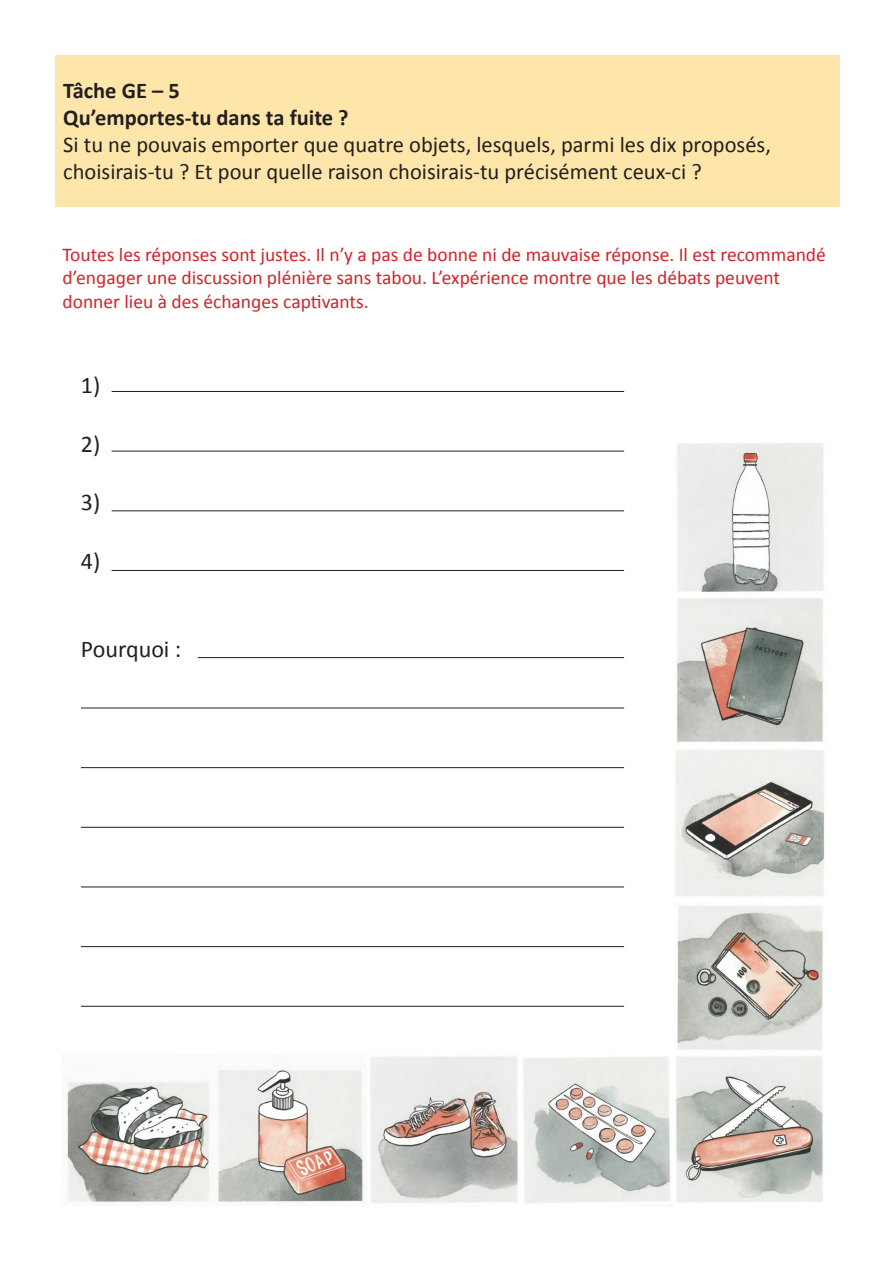
<style>
.page{position:relative;width:893px;height:1263px;background:#fff}
.page>*{position:absolute;margin:0;border:0;box-sizing:border-box;transform-origin:0 0}
.t1{font:24px "Calibri";color:#231f20}
.t2{font:22.5px/27px "Calibri";color:#231f20}
.t3{font:700 22.5px "Calibri";color:#231f20}
.t4{font:19.5px/23.4px "Calibri";color:#d1232a}
</style>
<div class="page">
<div style="left:55px;top:55px;width:785px;height:151px;background:#fee6aa"></div>
<img style="left:675px;top:443px;width:149px;height:760px">
<img style="left:67px;top:1070px;width:296px;height:134px">
<img style="left:370px;top:1056px;width:302px;height:150px">
<hr style="left:81px;top:767px;width:543px;height:1px;background:#231f20">
<hr style="left:81px;top:827px;width:543px;height:1px;background:#231f20">
<hr style="left:112px;top:391px;width:512px;height:1px;background:#231f20">
<hr style="left:112px;top:451px;width:512px;height:1px;background:#231f20">
<hr style="left:112px;top:510px;width:512px;height:1px;background:#231f20">
<hr style="left:112px;top:570px;width:512px;height:1px;background:#231f20">
<hr style="left:81px;top:708px;width:543px;height:1px;background:#231f20">
<hr style="left:81px;top:946px;width:543px;height:1px;background:#231f20">
<hr style="left:81px;top:1006px;width:543px;height:1px;background:#231f20">
<hr style="left:81px;top:886px;width:543px;height:1px;background:#231f20">
<hr style="left:198px;top:657px;width:426px;height:1px;background:#231f20">
<p class="t3" style="left:63px;top:77px;width:118px">Tâche GE – 5</p>
<p class="t3" style="left:63px;top:104px;width:287px">Qu’emportes-tu dans ta fuite ?</p>
<p class="t2" style="left:63px;top:132px;width:709px">Si tu ne pouvais emporter que quatre objets, lesquels, parmi les dix proposés, choisirais-tu ? Et pour quelle raison choisirais-tu précisément ceux-ci ?</p>
<p class="t4" style="left:63px;top:243px;width:765px">Toutes les réponses sont justes. Il n’y a pas de bonne ni de mauvaise réponse. Il est recommandé d’engager une discussion plénière sans tabou. L’expérience montre que les débats peuvent donner lieu à des échanges captivants.</p>
<p class="t1" style="left:81px;top:370px;width:21px">1)</p>
<p class="t1" style="left:81px;top:428px;width:21px">2)</p>
<p class="t1" style="left:81px;top:487px;width:21px">3)</p>
<p class="t1" style="left:81px;top:545px;width:21px">4)</p>
<p class="t1" style="left:81px;top:634px;width:102px">Pourquoi :</p>
</div>
